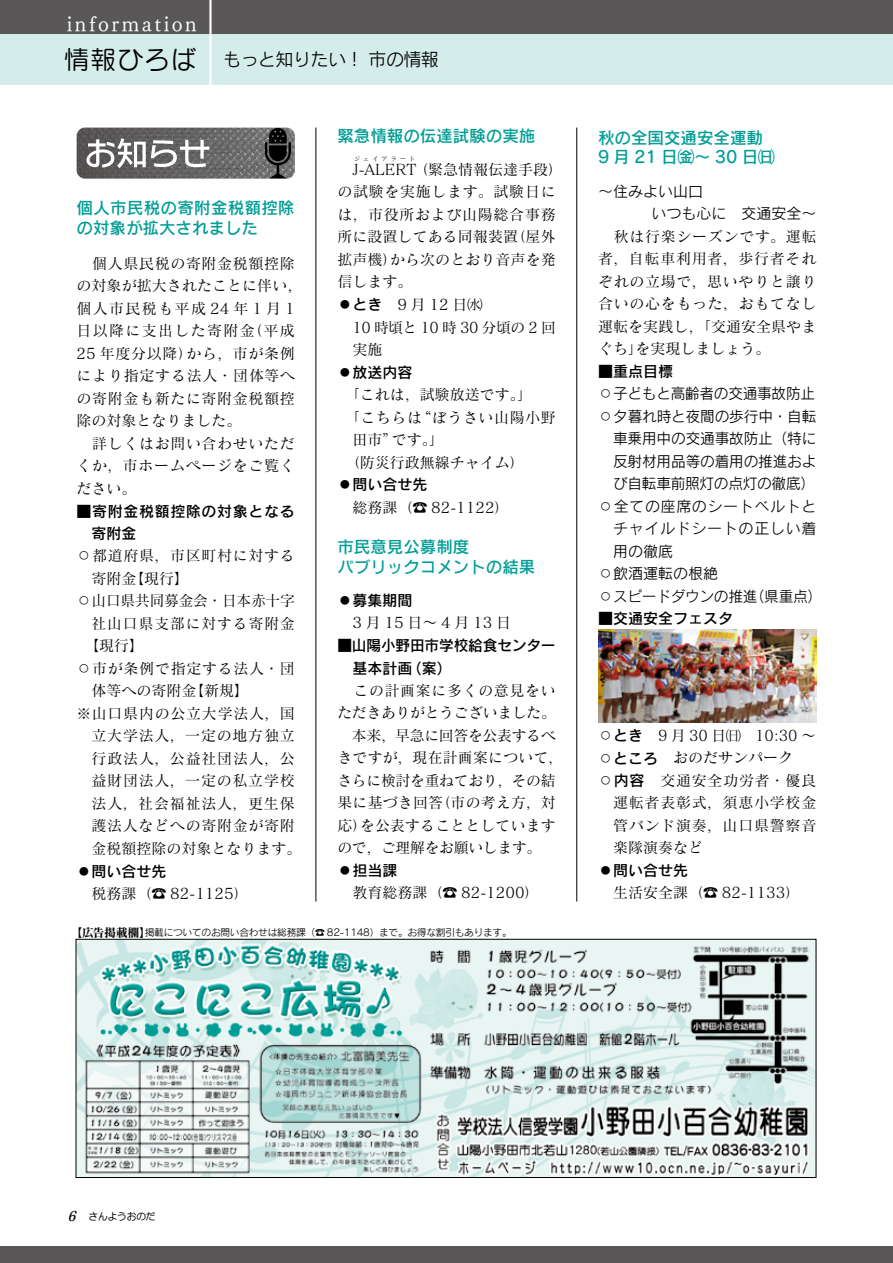
<style>
.page{position:relative;width:893px;height:1263px;background:#fff}
.page>*{position:absolute;margin:0;border:0;box-sizing:border-box;transform-origin:0 0}
.t1{font:21px "Tsuku Min Pro LB";letter-spacing:.12em;color:#fff}
.t2{font:18px "Rodin Cattleya Pro M";letter-spacing:-.03em;color:#000}
.t3{font:16.5px/19.5px "Rodin Cattleya Pro DB";color:#009e96}
.t4{font:16.5px/19.5px "Rodin Cattleya Pro DB";letter-spacing:.02em;color:#009e96}
.t5{font:15px/22.5px "Matisse Pro M";letter-spacing:.035em;color:#000;text-align:justify}
.t6{font:15px "Matisse Pro M";color:#000}
.t7{font:15px/22.5px "Rodin Pro M";letter-spacing:-.015em;color:#000}
.t8{font:15px/22.5px "Matisse Pro M";letter-spacing:-.02em;color:#000}
.t9{font:15px/22.5px "Matisse Pro M";letter-spacing:.005em;color:#000}
.t10{font:15px/22.5px "Rodin Pro DB";color:#000}
.t11{font:15px "Rodin Pro M";letter-spacing:.045em;color:#000}
.t12{font:15px "Matisse Pro M";letter-spacing:.055em;color:#000}
.t13{font:15px/22.5px "Matisse Pro M";letter-spacing:-.025em;color:#000}
.t14{font:15px/22.5px "Rodin Pro DB";letter-spacing:.04em;color:#000}
.t15{font:15px "Matisse Pro M";letter-spacing:-.015em;color:#000}
.t16{font:15px "Matisse Pro M";letter-spacing:.07em;color:#000}
.t17{font:15px "Matisse Pro M";letter-spacing:.25em;color:#000}
.t18{font:9.75px "Rodin Pro M";letter-spacing:-.03em;color:#000}
.t19{font:9.75px "Anito Std M";letter-spacing:-.02em;color:#000}
.t20{font:6px "Matisse Pro M";letter-spacing:.535em;color:#000}
.s1{font-family:"Seurat Pro M";font-size:25.5px}
.s2{font-family:"Rodin Pro DB"}
.s3{font-family:"Matisse Pro B";font-size:12px}
.s4{font-family:"Rodin Pro M"}
.s5{font-family:"Matisse Eleganto Pro B";font-style:italic;font-size:13.5px}
</style>
<div class="page">
<div style="left:0;top:0;width:893px;height:34px;background:#595757"></div>
<div style="left:0;top:34px;width:893px;height:51px;background:#d4ecea"></div>
<hr style="left:209px;top:0;width:3px;height:85px;background:#fff">
<div style="left:0;top:1246px;width:893px;height:17px;background:#595757"></div>
<hr style="left:316px;top:128px;width:1px;height:773px;background:#000">
<hr style="left:576px;top:128px;width:1px;height:773px;background:#000">
<img style="left:598px;top:629px;width:218px;height:94px">
<img style="left:78px;top:941px;width:736px;height:235px">
<div style="left:76px;top:939px;width:740px;height:239px;border:1px solid #000"></div>
<img style="left:77px;top:128px;width:218px;height:51px">
<svg style="left:265px;top:128px;width:26px;height:51px"></svg>
<svg style="left:86px;top:138px;width:123px;height:30px"></svg>
<h1 class="t1" style="left:67px;top:5px;width:132px">information</h1>
<p class="t2" style="left:64px;top:48px;width:377px"><span class="s1">情報ひろば</span> もっと知りたい！ 市の情報</p>
<p class="t4" style="left:77px;top:198px;width:220px">個人市民税の寄附金税額控除の対象が拡大されました</p>
<p class="t5" style="left:77px;top:252px;width:227px;text-align:left">　個人県民税の寄附金税額控除の対象が拡大されたことに伴い，個人市民税も平成 24 年 1 月 1日以降に支出した寄附金（平成<br>25 年度分以降）から，市が条例により指定する法人・団体等への寄附金も新たに寄附金税額控除の対象となりました。<br>　詳しくはお問い合わせいただくか，市ホームページをご覧ください。</p>
<p class="t14" style="left:92px;top:499px;width:205px;text-indent:-15px">■寄附金税額控除の対象となる寄附金</p>
<p class="t5" style="left:77px;top:544px;width:220px">◦都道府県，市区町村に対する</p>
<p class="t5" style="left:92px;top:567px;width:99px">寄附金【現行】</p>
<p class="t15" style="left:77px;top:591px;width:220px">◦山口県共同募金会・日本赤十字</p>
<p class="t16" style="left:92px;top:614px;width:205px">社山口県支部に対する寄附金</p>
<p class="t5" style="left:84px;top:634px;width:62px">【現行】</p>
<p class="t5" style="left:77px;top:657px;width:220px">◦市が条例で指定する法人・団</p>
<p class="t6" style="left:92px;top:681px;width:159px">体等への寄附金【新規】</p>
<p class="t5" style="left:77px;top:702px;width:220px">※山口県内の公立大学法人，国</p>
<p class="t5" style="left:92px;top:724px;width:205px">立大学法人，一定の地方独立</p>
<p class="t12" style="left:92px;top:749px;width:205px">行政法人，公益社団法人，公</p>
<p class="t5" style="left:92px;top:769px;width:205px">益財団法人，一定の私立学校</p>
<p class="t12" style="left:92px;top:794px;width:205px">法人，社会福祉法人，更生保</p>
<p class="t5" style="left:92px;top:814px;width:205px">護法人などへの寄附金が寄附</p>
<p class="t6" style="left:92px;top:839px;width:211px">金税額控除の対象となります。</p>
<p class="t10" style="left:77px;top:859px;width:91px">◦問い合せ先</p>
<p class="t6" style="left:92px;top:884px;width:159px">税務課（☎ 82-1125）</p>
<p class="t3" style="left:337px;top:125px;width:200px">緊急情報の伝達試験の実施</p>
<p class="t6" style="left:352px;top:160px;width:212px">J-ALERT（緊急情報伝達手段）</p>
<p class="t20" style="left:354px;top:155px;width:63px">ジェイアラート</p>
<p class="t9" style="left:337px;top:180px;width:220px">の試験を実施します。試験日には，市役所および山陽総合事務所に設置してある同報装置（屋外拡声機）から次のとおり音声を発信します。<br><span class="s2">◦とき　</span>9 月 12 日㈬</p>
<p class="t13" style="left:352px;top:315px;width:205px">10 時頃と 10 時 30 分頃の 2 回実施</p>
<p class="t10" style="left:337px;top:360px;width:77px">◦放送内容</p>
<p class="t6" style="left:345px;top:385px;width:189px">「これは，試験放送です。」</p>
<p class="t5" style="left:345px;top:405px;width:212px">「こちらは“ぼうさい山陽小野</p>
<p class="t5" style="left:352px;top:428px;width:93px">田市”です。」</p>
<p class="t6" style="left:345px;top:452px;width:182px">（防災行政無線チャイム）</p>
<p class="t10" style="left:337px;top:473px;width:92px">◦問い合せ先</p>
<p class="t6" style="left:352px;top:497px;width:159px">総務課（☎ 82-1122）</p>
<p class="t3" style="left:337px;top:537px;width:200px">市民意見公募制度<br>パブリックコメントの結果</p>
<p class="t10" style="left:337px;top:588px;width:77px">◦募集期間</p>
<p class="t17" style="left:352px;top:613px;width:160px">3月15日〜4月13日</p>
<p class="t10" style="left:352px;top:633px;width:205px;text-indent:-15px">■山陽小野田市学校給食センター基本計画（案）</p>
<p class="t8" style="left:337px;top:679px;width:227px;text-indent:16px">この計画案に多くの意見をいただきありがとうございました。　本来，早急に回答を公表するべきですが，現在計画案について，さらに検討を重ねており，その結果に基づき回答（市の考え方，対応）を公表することとしていますので，ご理解をお願いします。</p>
<p class="t10" style="left:337px;top:858px;width:62px">◦担当課</p>
<p class="t6" style="left:352px;top:883px;width:189px">教育総務課（☎ 82-1200）</p>
<p class="t18" style="left:71px;top:926px;width:443px"><span class="s3">【広告掲載欄】</span>掲載についてのお問い合わせは総務課（☎ 82-1148）まで。お得な割引もあります。</p>
<p class="t3" style="left:598px;top:127px;width:178px">秋の全国交通安全運動<br>9 月 21 日㈮〜 30 日㈰</p>
<p class="t7" style="left:651px;top:179px;width:166px;text-indent:-53px">〜住みよい山口<br>いつも心に　交通安全〜</p>
<p class="t5" style="left:598px;top:224px;width:220px">　秋は行楽シーズンです。運転者，自転車利用者，歩行者それぞれの立場で，思いやりと譲り合いの心をもった，おもてなし運転を実践し，「交通安全県やまぐち」を実現しましょう。</p>
<p class="t10" style="left:598px;top:359px;width:76px">■重点目標</p>
<p class="t7" style="left:598px;top:382px;width:218px">◦子どもと高齢者の交通事故防止</p>
<p class="t7" style="left:598px;top:404px;width:220px">◦夕暮れ時と夜間の歩行中・自転</p>
<p class="t7" style="left:613px;top:427px;width:205px">車乗用中の交通事故防止（特に</p>
<p class="t7" style="left:613px;top:449px;width:205px">反射材用品等の着用の推進およ</p>
<p class="t7" style="left:613px;top:472px;width:203px">び自転車前照灯の点灯の徹底）</p>
<p class="t11" style="left:598px;top:496px;width:220px">◦全ての座席のシートベルトと</p>
<p class="t11" style="left:613px;top:519px;width:205px">チャイルドシートの正しい着</p>
<p class="t7" style="left:613px;top:539px;width:61px">用の徹底</p>
<p class="t7" style="left:598px;top:562px;width:121px">◦飲酒運転の根絶</p>
<p class="t7" style="left:598px;top:584px;width:226px">◦スピードダウンの推進（県重点）</p>
<p class="t10" style="left:598px;top:607px;width:136px">■交通安全フェスタ</p>
<p class="t5" style="left:598px;top:724px;width:219px"><span class="s4">◦</span><span class="s2">とき</span> 9 月 30 日㈰　10:30 〜</p>
<p class="t6" style="left:598px;top:748px;width:196px"><span class="s4">◦</span><span class="s2">ところ</span>　おのだサンパーク</p>
<p class="t5" style="left:598px;top:769px;width:220px"><span class="s4">◦</span><span class="s2">内容</span>　交通安全功労者・優良</p>
<p class="t5" style="left:613px;top:791px;width:205px">運転者表彰式，須恵小学校金</p>
<p class="t5" style="left:613px;top:814px;width:205px">管バンド演奏，山口県警察音</p>
<p class="t5" style="left:613px;top:836px;width:91px">楽隊演奏など</p>
<p class="t10" style="left:598px;top:858px;width:91px">◦問い合せ先</p>
<p class="t6" style="left:613px;top:883px;width:189px">生活安全課（☎ 82-1133）</p>
<p class="t19" style="left:67px;top:1210px;width:90px"><span class="s5">6</span> さんようおのだ</p>
</div>
